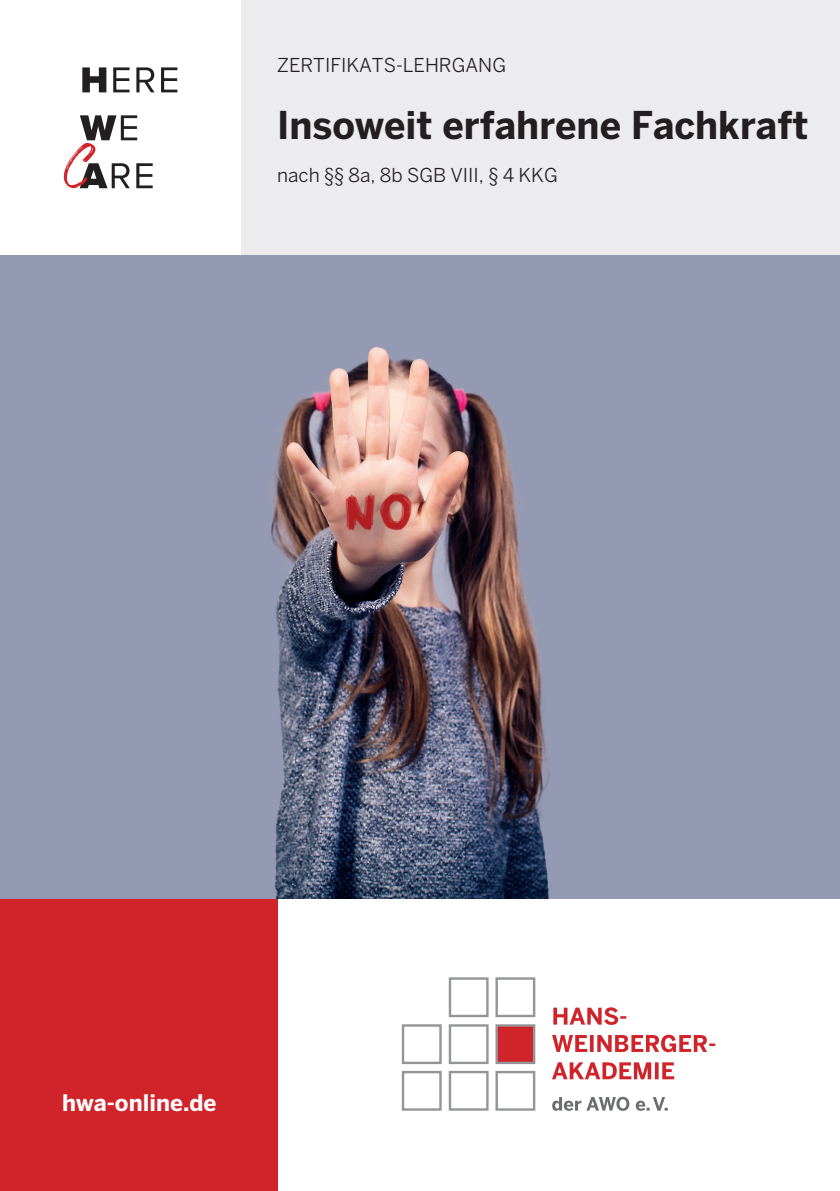
<style>
.page{position:relative;width:840px;height:1191px;background:#fff}
.page>*{position:absolute;margin:0;border:0;box-sizing:border-box;transform-origin:0 0}
.t1{font:700 38px "Benton Sans";color:#231f20}
.t2{font:700 22.6px "Benton Sans";color:#fff}
.t3{font:19px "Benton Sans";color:#231f20}
</style>
<div class="page">
<div style="left:0;top:897px;width:277px;height:294px;background:#d1232a"></div>
<div style="left:241px;top:0;width:598px;height:256px;background:#ececee"></div>
<svg style="left:82px;top:67px;width:95px;height:25px"></svg>
<svg style="left:63px;top:115px;width:90px;height:73px"></svg>
<svg style="left:401px;top:977px;width:135px;height:134px"></svg>
<svg style="left:552px;top:1096px;width:115px;height:14px"></svg>
<svg style="left:552px;top:1062px;width:121px;height:17px"></svg>
<svg style="left:552px;top:1034px;width:163px;height:18px"></svg>
<svg style="left:553px;top:1007px;width:73px;height:18px"></svg>
<img style="left:0;top:255px;width:839px;height:644px">
<p class="t3" style="left:277px;top:54px;width:230px">ZERTIFIKATS-LEHRGANG</p>
<h1 class="t1" style="left:277px;top:102px;width:532px">Insoweit erfahrene Fachkraft</h1>
<p class="t3" style="left:277px;top:163px;width:282px">nach §§ 8a, 8b SGB VIII, § 4 KKG</p>
<p class="t2" style="left:62px;top:1089px;width:156px">hwa-online.de</p>
</div>
